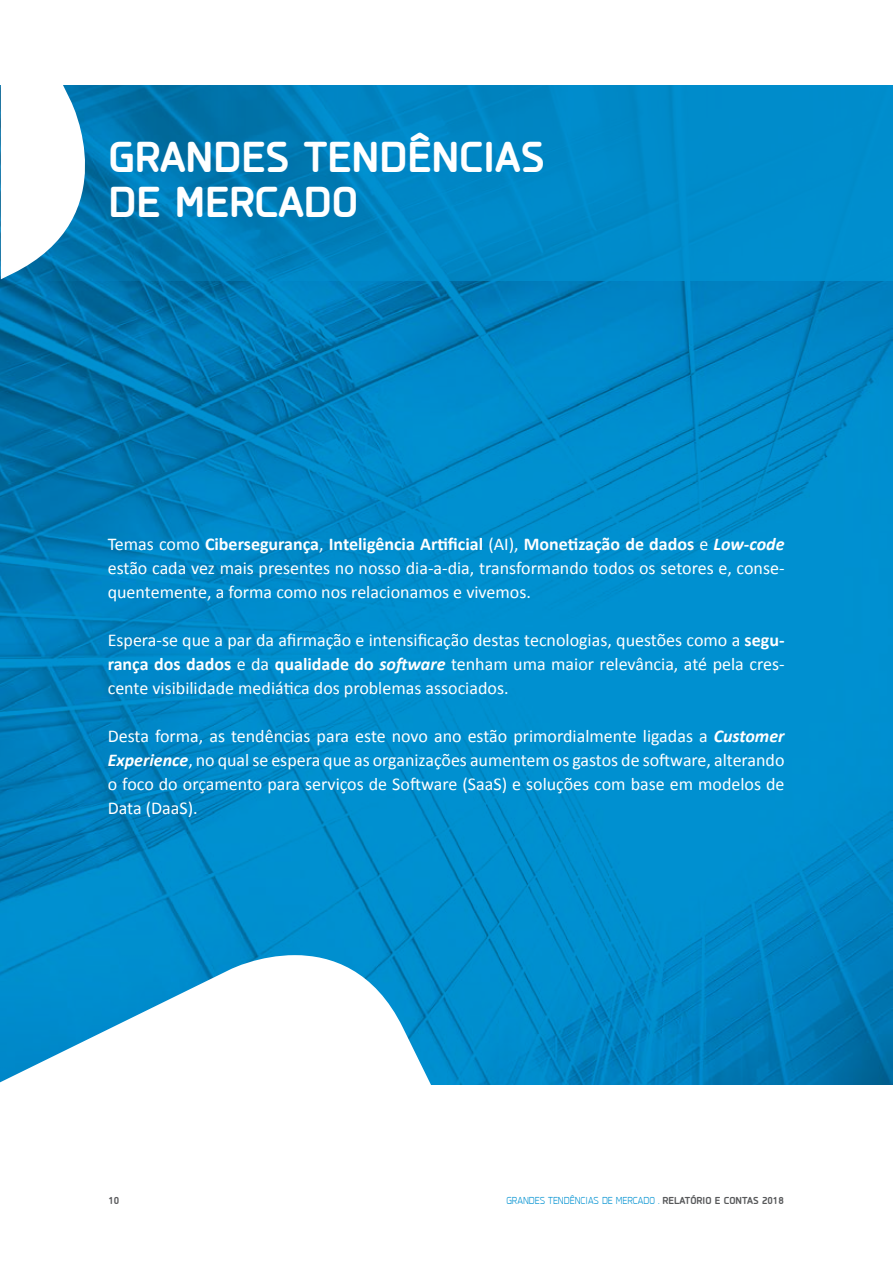
<style>
.page{position:relative;width:893px;height:1263px;background:#fff}
.page>*{position:absolute;margin:0;border:0;box-sizing:border-box;transform-origin:0 0}
.t1{font:700 45px/45px "PF Isotext Pro";color:#fff}
.t2{font:18px/24px "Calibri";color:#fff;text-align:justify}
.t3{font:300 10.5px "PF Isotext Pro";color:#0091d1}
.t4{font:700 10.5px "PF Isotext Pro";color:#58595b}
.s1{font-weight:700}
.s2{font-weight:700;font-style:italic}
.s3{font-weight:700;color:#58595b}
</style>
<div class="page">
<img style="left:0;top:281px;width:893px;height:803px">
<svg style="left:0;top:85px;width:893px;height:196px;background:#0085c2"></svg>
<svg style="left:1px;top:85px;width:127px;height:194px"></svg>
<svg style="left:0;top:955px;width:462px;height:130px"></svg>
<h1 class="t1" style="left:108px;top:135px;width:438px">GRANDES TENDÊNCIAS<br>DE MERCADO</h1>
<p class="t2" style="left:108px;top:532px;width:678px">Temas como <span class="s1">Cibersegurança</span>, <span class="s1">Inteligência Artificial</span> (AI), <span class="s1">Monetização de dados</span> e <span class="s2">Low-code </span>estão cada vez mais presentes no nosso dia-a-dia, transformando todos os setores e, conse&shy;quentemente, a forma como nos relacionamos e vivemos.</p>
<p class="t2" style="left:108px;top:628px;width:678px">Espera-se que a par da afirmação e intensificação destas tecnologias, questões como a <span class="s1">segu&shy;rança dos dados</span> e da <span class="s1">qualidade do</span> <span class="s2">software</span> tenham uma maior relevância, até pela cres&shy;cente visibilidade mediática dos problemas associados.</p>
<p class="t2" style="left:108px;top:724px;width:678px">Desta forma, as tendências para este novo ano estão primordialmente ligadas a <span class="s2">Customer Experience</span>, no qual se espera que as organizações aumentem os gastos de software, alterando o foco do orçamento para serviços de Software (SaaS) e soluções com base em modelos de Data (DaaS).</p>
<p class="t4" style="left:108px;top:1194px;width:12px">10</p>
<p class="t3" style="left:506px;top:1194px;width:279px">GRANDES TENDÊNCIAS DE MERCADO . <span class="s3">RELATÓRIO E CONTAS 2018</span></p>
</div>
